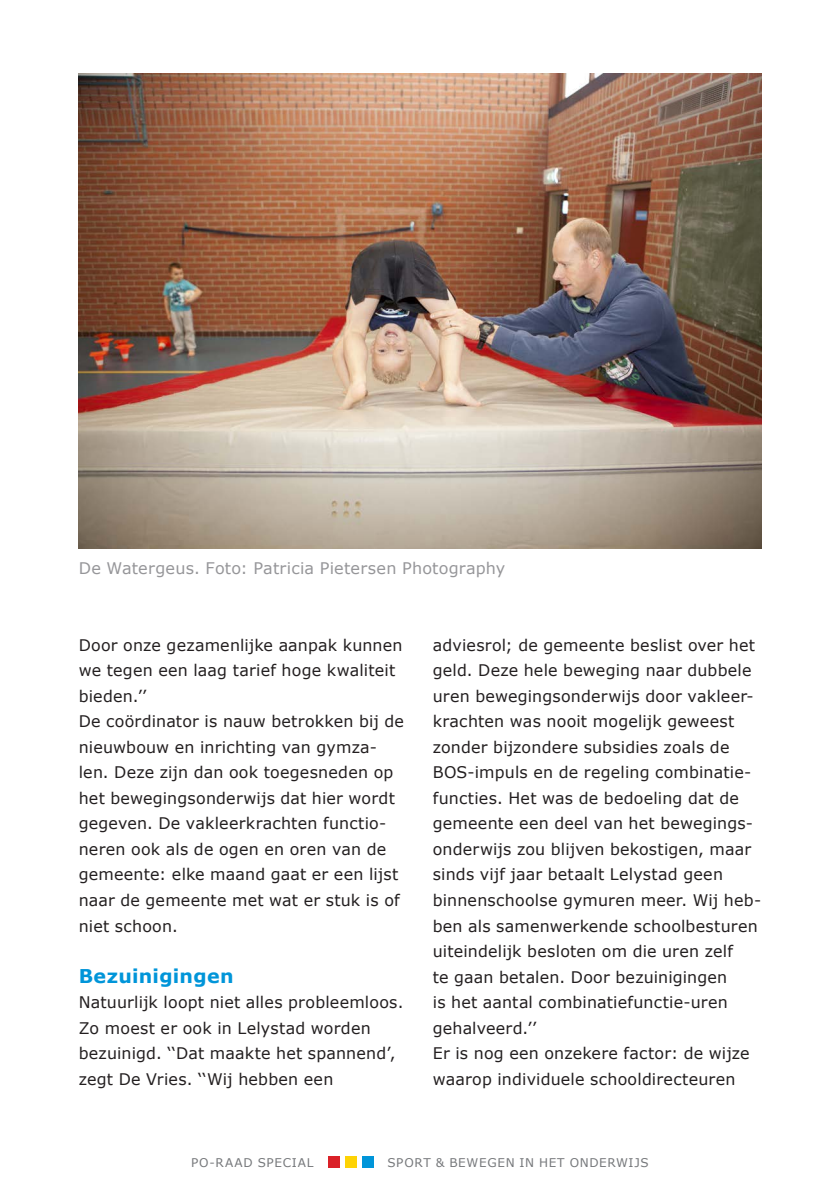
<style>
.page{position:relative;width:840px;height:1191px;background:#fff}
.page>*{position:absolute;margin:0;border:0;box-sizing:border-box;transform-origin:0 0}
.PO_tussenkop{font:700 19px "Verdana";letter-spacing:.015em;color:#0095d9}
.PO_tekstletter{font:16px/25.6px "Verdana";letter-spacing:.01em;color:#231f20}
.PO_tekstletter-2{font:16px "Verdana";letter-spacing:.015em;color:#969699}
.t1{font:12px "Verdana";letter-spacing:.055em;color:#76787b}
</style>
<div class="page">
<img style="left:79px;top:74px;width:681px;height:475px">
<div style="left:362px;top:1156px;width:11px;height:11px;background:#0095d9"></div>
<div style="left:345px;top:1156px;width:11px;height:11px;background:#fed304"></div>
<div style="left:328px;top:1156px;width:11px;height:11px;background:#da2128"></div>
<p class="PO_tekstletter-2" style="left:79px;top:558px;width:428px">De Watergeus. Foto: Patricia Pietersen Photography</p>
<p class="PO_tekstletter" style="left:79px;top:632px;width:325px">Door onze gezamenlijke aanpak kunnen we tegen een laag tarief hoge kwaliteit bieden.’’</p>
<p class="PO_tekstletter" style="left:79px;top:709px;width:326px">De coördinator is nauw betrokken bij de nieuwbouw en inrichting van gymza&shy;len. Deze zijn dan ook toegesneden op het bewegingsonderwijs dat hier wordt gegeven. De vakleerkrachten functio&shy;neren ook als de ogen en oren van de gemeente: elke maand gaat er een lijst naar de gemeente met wat er stuk is of niet schoon.</p>
<p class="PO_tussenkop" style="left:79px;top:963px;width:156px">Bezuinigingen</p>
<p class="PO_tekstletter" style="left:79px;top:989px;width:326px">Natuurlijk loopt niet alles probleemloos.<br>Zo moest er ook in Lelystad worden bezuinigd. ‘‘Dat maakte het spannend’, zegt De Vries. ‘‘Wij hebben een</p>
<p class="PO_tekstletter" style="left:432px;top:632px;width:330px">adviesrol; de gemeente beslist over het geld. Deze hele beweging naar dubbele uren bewegingsonderwijs door vakleer&shy;krachten was nooit mogelijk geweest zonder bijzondere subsidies zoals de BOS-impuls en de regeling combinatie&shy;functies. Het was de bedoeling dat de gemeente een deel van het bewegings&shy;onderwijs zou blijven bekostigen, maar sinds vijf jaar betaalt Lelystad geen binnenschoolse gymuren meer. Wij heb&shy;ben als samenwerkende schoolbesturen uiteindelijk besloten om die uren zelf<br>te gaan betalen. Door bezuinigingen<br>is het aantal combinatiefunctie-uren gehalveerd.’’</p>
<p class="PO_tekstletter" style="left:432px;top:1040px;width:318px">Er is nog een onzekere factor: de wijze waarop individuele schooldirecteuren</p>
<p class="t1" style="left:191px;top:1155px;width:124px">PO-RAAD SPECIAL</p>
<p class="t1" style="left:387px;top:1155px;width:263px">SPORT &amp; BEWEGEN IN HET ONDERWIJS</p>
</div>
